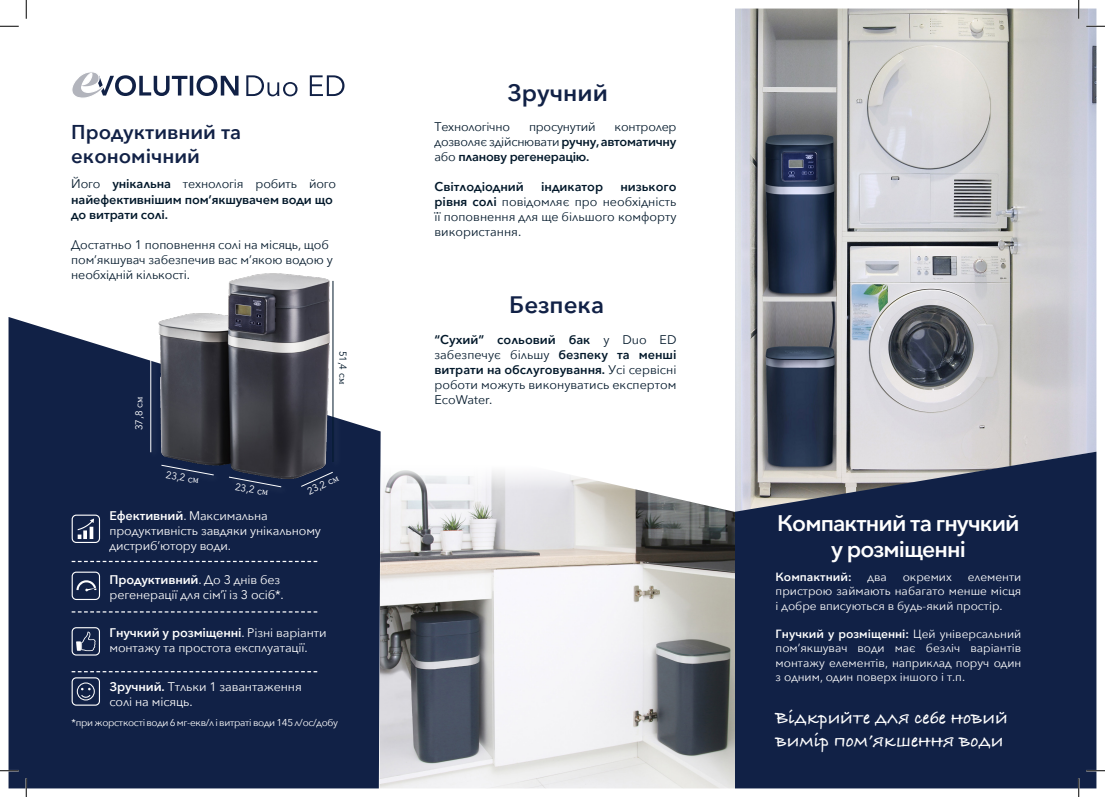
<style>
.page{position:relative;width:1105px;height:797px;background:#fff}
.page>*{position:absolute;margin:0;border:0;box-sizing:border-box;transform-origin:0 0}
.t1{font:600 23.75px "Avenir Next";color:#112146}
.t2{font:600 22.5px/26.5px "Avenir Next";letter-spacing:-.04em;color:#fff;text-align:center}
.t3{font:600 20px/24px "Avenir Next";color:#112146}
.t4{font:700 18.75px/22.5px "Bradley Hand ITCTT";color:#fff}
.t5{font:12.5px/15px "Avenir Next";letter-spacing:-.01em;color:#02182a;text-align:justify}
.t6{font:12.5px/15px "Avenir Next";letter-spacing:-.01em;color:#fff}
.t7{font:600 12.5px/15px "Avenir Next";letter-spacing:-.01em;color:#02182a}
.t8{font:11.88px/14.2px "Avenir Next";color:#fff;text-align:justify}
.t9{font:600 11.88px "Avenir Next";color:#fff}
.t10{font:10px "Avenir Next";letter-spacing:-.03em;color:#fff}
.t11{font:10px "Avenir LT Std";color:#fff}
.t12{font:10px "Avenir LT Std";color:#02182a}
.s1{font-weight:400}
.s2{font-family:"Minion Pro"}
.s3{font-weight:600}
</style>
<div class="page">
<img style="left:735px;top:9px;width:361px;height:442px">
<svg style="left:735px;top:451px;width:361px;height:337px;background:#202e50"></svg>
<div style="left:9px;top:317px;width:372px;height:471px;background:#112146"></div>
<svg style="left:72px;top:72px;width:167px;height:26px"></svg>
<svg style="left:246px;top:75px;width:98px;height:21px"></svg>
<svg style="left:78px;top:518px;width:16px;height:21px"></svg>
<div style="left:72px;top:514px;width:28px;height:29px;border:1px solid #fff;border-radius:4px"></div>
<svg style="left:76px;top:580px;width:20px;height:11px"></svg>
<div style="left:72px;top:571px;width:28px;height:29px;border:1px solid #fff;border-radius:4px"></div>
<svg style="left:76px;top:631px;width:20px;height:20px"></svg>
<div style="left:72px;top:627px;width:28px;height:28px;border:1px solid #fff;border-radius:4px"></div>
<svg style="left:77px;top:682px;width:18px;height:18px"></svg>
<div style="left:72px;top:677px;width:28px;height:28px;border:1px solid #fff;border-radius:4px"></div>
<svg style="left:72px;top:561px;width:245px;height:1px"></svg>
<svg style="left:72px;top:611px;width:245px;height:1px"></svg>
<img style="left:380px;top:465px;width:355px;height:323px">
<img style="left:159px;top:273px;width:170px;height:205px">
<div style="left:148px;top:320px;width:12px;height:140px;background:#fff;opacity:.75"></div>
<hr style="left:151px;top:321px;width:1px;height:131px;background:#fff">
<div style="left:330px;top:279px;width:13px;height:191px;background:#fff;opacity:.75"></div>
<hr style="left:333px;top:281px;width:1px;height:181px;background:#02182a">
<div style="left:160px;top:463px;width:62px;height:21px;background:#112146"></div>
<svg style="left:161px;top:465px;width:53px;height:10px"></svg>
<div style="left:228px;top:475px;width:61px;height:21px;background:#fff;opacity:.75"></div>
<svg style="left:229px;top:477px;width:53px;height:10px"></svg>
<svg style="left:301px;top:472px;width:32px;height:15px"></svg>
<svg style="left:72px;top:671px;width:245px;height:1px"></svg>
<svg style="left:0;top:25px;width:19px;height:2px"></svg>
<svg style="left:1086px;top:25px;width:19px;height:2px"></svg>
<svg style="left:0;top:770px;width:19px;height:1px"></svg>
<svg style="left:1086px;top:770px;width:19px;height:1px"></svg>
<svg style="left:25px;top:0;width:2px;height:19px"></svg>
<svg style="left:25px;top:778px;width:2px;height:19px"></svg>
<svg style="left:1078px;top:0;width:1px;height:19px"></svg>
<svg style="left:1078px;top:778px;width:1px;height:19px"></svg>
<h3 class="t3" style="left:71px;top:119px;width:171px">Продуктивний та економічний</h3>
<p class="t7" style="left:71px;top:176px;width:266px"><span class="s1">Його</span> унікальна <span class="s1">технологія робить його </span>найефективнішим пом’якшувачем води що до витрати солі.</p>
<p class="t5" style="left:71px;top:236px;width:263px;text-align:left">Достатньо 1 поповнення солі на місяць, щоб пом’якшувач забезпечив вас м’якою водою у необхідній кількості.</p>
<p class="t11" style="left:133px;top:430px;width:35px;rotate:-90deg">37,8 c<span class="s2">м</span></p>
<p class="t11" style="left:167px;top:469px;width:35px;rotate:9deg">23,2 c<span class="s2">м</span></p>
<p class="t11" style="left:236px;top:481px;width:35px;rotate:9deg">23,2 c<span class="s2">м</span></p>
<p class="t12" style="left:349px;top:350px;width:35px;rotate:90deg">51,4 c<span class="s2">м</span></p>
<p class="t11" style="left:305px;top:486px;width:35px;rotate:-26deg">23,2 c<span class="s2">м</span></p>
<p class="t6" style="left:110px;top:507px;width:213px"><span class="s3">Ефективний</span>. Максимальна продуктивність завдяки унікальному дистриб’ютору води.</p>
<p class="t6" style="left:110px;top:571px;width:176px"><span class="s3">Продуктивний</span>. До 3 днів без регенерації для сім’ї із 3 осіб*.</p>
<p class="t6" style="left:110px;top:625px;width:218px"><span class="s3">Гнучкий у розміщенні</span>. Різні варіанти монтажу та простота експлуатації.</p>
<p class="t6" style="left:109px;top:678px;width:194px"><span class="s3">Зручний.</span> Ттльки 1 завантаження солі на місяць.</p>
<h1 class="t1" style="left:507px;top:73px;width:102px">Зручний</h1>
<p class="t5" style="left:434px;top:119px;width:77px">Технологічно</p>
<p class="t5" style="left:529px;top:119px;width:68px">просунутий</p>
<p class="t7" style="left:434px;top:119px;width:243px;text-align:justify;text-indent:180px"><span class="s1">контролер дозволяє здійснювати</span> ручну, автоматичну <span class="s1">або</span> планову регенерацію.</p>
<p class="t7" style="left:434px;top:179px;width:91px">Світлодіодний</p>
<p class="t7" style="left:541px;top:179px;width:64px">індикатор</p>
<p class="t5" style="left:434px;top:179px;width:243px;text-indent:186px"><span class="s3">низького рівня солі</span> повідомляє про необхідність її поповнення для ще більшого комфорту використання.</p>
<h1 class="t1" style="left:509px;top:284px;width:97px">Безпека</h1>
<p class="t5" style="left:434px;top:331px;width:243px"><span class="s3">“Сухий” сольовий бак</span> у Duo ED забезпечує більшу <span class="s3">безпеку та менші витрати на обслуговування.</span> Усі сервісні роботи можуть виконуватись експертом EcoWater.</p>
<h2 class="t2" style="left:777px;top:509px;width:244px">Компактний та гнучкий у розміщенні</h2>
<p class="t9" style="left:776px;top:566px;width:77px">Компактний:</p>
<p class="t8" style="left:867px;top:569px;width:21px">два</p>
<p class="t8" style="left:903px;top:569px;width:51px">окремих</p>
<p class="t8" style="left:776px;top:569px;width:247px;text-indent:192px">елементи пристрою займають набагато менше місця і добре вписуються в будь-який простір.</p>
<p class="t8" style="left:776px;top:626px;width:247px"><span class="s3">Гнучкий у розміщенні:</span> Цей універсальний пом’якшувач води має безліч варіантів монтажу елементів, наприклад поруч один з одним, один поверх іншого і т.п.</p>
<p class="t10" style="left:72px;top:714px;width:268px">*при жорсткості води 6 мг-екв/л і витраті води 145 л/ос/добу</p>
<h3 class="t4" style="left:776px;top:706px;width:234px">Відкрийте для себе новий вимір пом’якшення води</h3>
</div>
